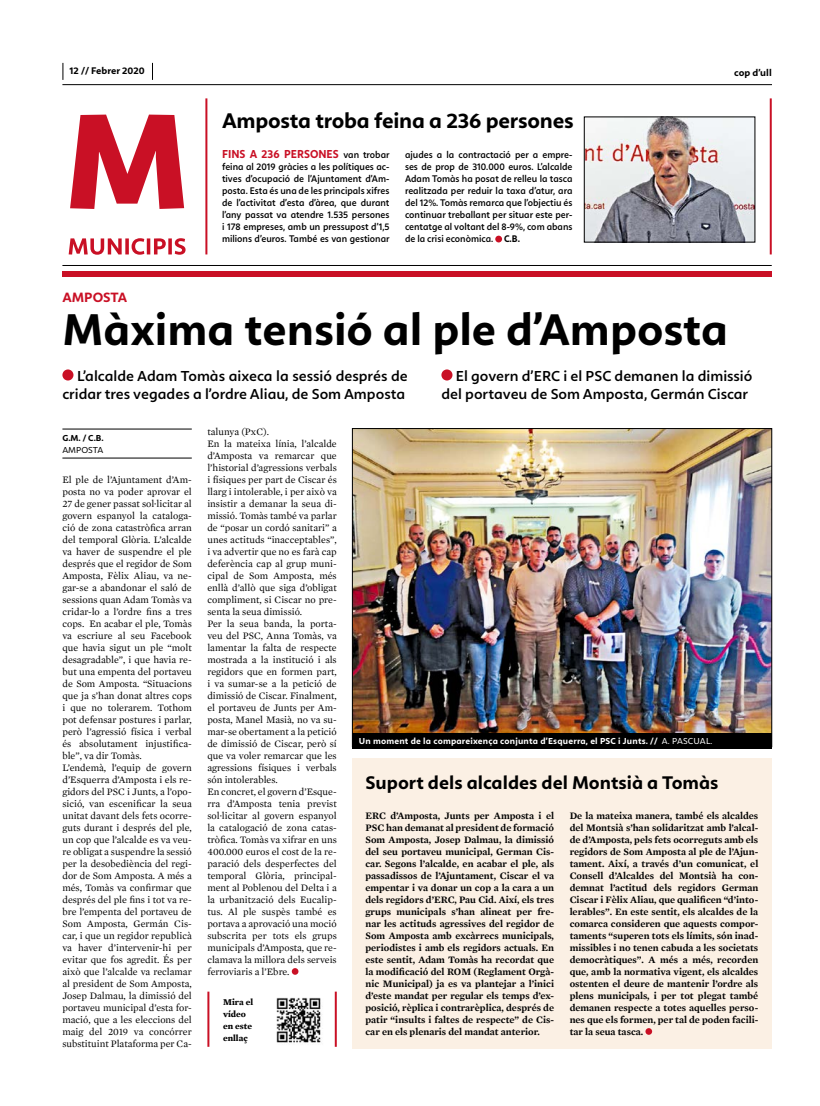
<style>
.page{position:relative;width:820px;height:1106px;background:#fff}
.page>*{position:absolute;margin:0;border:0;box-sizing:border-box;transform-origin:0 0}
.t1{font:700 46px "Calima";color:#000}
.t2{font:700 22px "Calima";letter-spacing:-.01em;color:#000}
.t3{font:700 19px "Calima";color:#000}
.t4{font:600 15px/18px "Calima";color:#000;text-align:right}
.t5{font:700 14px "Calima";color:#c91025}
.t6{font:700 12px "Calima";color:#c91025;scale:.93 1}
.t7{font:10px/12px "Mercury Text G1";color:#000}
.t8{font:600 10px/12px "Mercury Text G1";color:#000;text-align:justify}
.t9{font:600 10px/12px "Calima";color:#000;text-align:justify;scale:.93 1}
.t10{font:700 10px "Calima";color:#000}
.t11{font:700 9px "Calima";letter-spacing:.02em;color:#fff}
.t12{font:700 9px/12px "Mercury Text G1";color:#000}
.t13{font:700 9px "Calima";color:#000}
.t14{font:9px "Calima";color:#000}
.s1{font-weight:600;font-size:10px;color:#000}
.s2{font-weight:700}
.s3{font-weight:400}
</style>
<div class="page">
<hr style="left:62px;top:84px;width:709px;height:1px;background:#000">
<svg style="left:62px;top:63px;width:1px;height:17px"></svg>
<svg style="left:152px;top:63px;width:1px;height:17px"></svg>
<img style="left:354px;top:430px;width:416px;height:303px">
<svg style="left:70px;top:115px;width:114px;height:94px"></svg>
<svg style="left:69px;top:238px;width:116px;height:17px"></svg>
<div style="left:495px;top:236px;width:7px;height:6px;background:#c91025;border-radius:50%"></div>
<div style="left:62px;top:369px;width:11px;height:11px;background:#c91025;border-radius:50%"></div>
<div style="left:441px;top:369px;width:11px;height:11px;background:#c91025;border-radius:50%"></div>
<div style="left:62px;top:271px;width:709px;height:6px;background:#c91025"></div>
<hr style="left:62px;top:265px;width:709px;height:1px;background:#000">
<div style="left:352px;top:758px;width:419px;height:291px;background:#fbf0e4"></div>
<svg style="left:292px;top:968px;width:6px;height:6px"></svg>
<div style="left:352px;top:733px;width:419px;height:15px;background:#000"></div>
<div style="left:645px;top:1028px;width:7px;height:6px;background:#c91025;border-radius:50%"></div>
<hr style="left:62px;top:457px;width:130px;height:1px;background:#000">
<hr style="left:62px;top:428px;width:130px;height:1px;background:#000">
<img style="left:585px;top:118px;width:168px;height:123px">
<div style="left:583px;top:116px;width:172px;height:127px;border:1px solid #000"></div>
<hr style="left:205px;top:98px;width:2px;height:156px;background:#c91025">
<hr style="left:769px;top:98px;width:2px;height:156px;background:#c91025">
<img style="left:276px;top:997px;width:45px;height:46px">
<hr style="left:207px;top:991px;width:2px;height:55px;background:#c91025">
<hr style="left:334px;top:991px;width:2px;height:55px;background:#c91025">
<p class="t10" style="left:69px;top:65px;width:77px">12 // Febrer 2020</p>
<p class="t10" style="left:734px;top:67px;width:39px">cop d’ull</p>
<h2 class="t2" style="left:222px;top:109px;width:353px">Amposta troba feina a 236 persones</h2>
<p class="t6" style="left:222px;top:148px;width:182px">FINS A 236 PERSONES <span class="s1">van trobar</span></p>
<p class="t9" style="left:222px;top:161px;width:182px">feina al 2019 gràcies a les polítiques ac&shy;tives d’ocupació de l’Ajuntament d’Am&shy;posta. Esta és una de les principals xifres de l’activitat d’esta d’àrea, que durant l’any passat va atendre 1.535 persones i 178 empreses, amb un pressupost d’1,5 milions d’euros. També es van gestionar</p>
<p class="t9" style="left:405px;top:149px;width:181px">ajudes a la contractació per a empre&shy;ses de prop de 310.000 euros. L’alcalde Adam Tomàs ha posat de relleu la tasca realitzada per reduir la taxa d’atur, ara del 12%. Tomàs remarca que l’objectiu és continuar treballant per situar este per&shy;centatge al voltant del 8-9%, com abans de la crisi econòmica. <span class="s2">C.B.</span></p>
<h3 class="t5" style="left:62px;top:290px;width:66px">AMPOSTA</h3>
<h1 class="t1" style="left:62px;top:303px;width:667px">Màxima tensió al ple d’Amposta</h1>
<h3 class="t4" style="left:62px;top:366px;width:347px">L’alcalde Adam Tomàs aixeca la sessió després de cridar tres vegades a l’ordre Aliau, de Som Amposta</h3>
<h3 class="t4" style="left:441px;top:366px;width:312px">El govern d’ERC i el PSC demanen la dimissió del portaveu de Som Amposta, Germán Ciscar</h3>
<p class="t13" style="left:62px;top:432px;width:43px">G.M. / C.B.</p>
<p class="t14" style="left:62px;top:444px;width:42px">AMPOSTA</p>
<p class="t7" style="left:62px;top:473px;width:131px">El ple de l’Ajuntament d’Am&shy;posta no va poder aprovar el<br>27 de gener passat sol·licitar al govern espanyol la cataloga&shy;ció de zona catastròfica arran del temporal Glòria. L’alcalde va haver de suspendre el ple després que el regidor de Som<br>Amposta, Fèlix Aliau, va ne&shy;gar-se a abandonar el saló de sessions quan Adam Tomàs va cridar-lo a l’ordre fins a tres cops. En acabar el ple, Tomàs va escriure al seu Facebook que havia sigut un ple “molt desagradable”, i que havia re&shy;but una empenta del portaveu de Som Amposta. “Situacions que ja s’han donat altres cops i que no tolerarem. Tothom pot defensar postures i parlar, però l’agressió física i verbal és absolutament injustifica&shy;ble”, va dir Tomàs.<br>L’endemà, l’equip de govern d’Esquerra d’Amposta i els re&shy;gidors del PSC i Junts, a l’opo&shy;sició, van escenificar la seua unitat davant dels fets ocorre&shy;guts durant i després del ple, un cop que l’alcalde es va veu&shy;re obligat a suspendre la sessió per la desobediència del regi&shy;dor de Som Amposta. A més a més, Tomàs va confirmar que després del ple fins i tot va re&shy;bre l’empenta del portaveu de<br>Som Amposta, Germán Cis&shy;car, i que un regidor republicà va haver d’intervenir-hi per evitar que fos agredit. És per això que l’alcalde va reclamar al president de Som Amposta,<br>Josep Dalmau, la dimissió del portaveu municipal d’esta for&shy;mació, que a les eleccions del maig del 2019 va concórrer substituint Plataforma per Ca-</p>
<p class="t7" style="left:207px;top:425px;width:131px">talunya (PxC).<br>En la mateixa línia, l’alcalde d’Amposta va remarcar que l’historial d’agressions verbals i físiques per part de Ciscar és llarg i intolerable, i per això va insistir a demanar la seua di&shy;missió. Tomàs també va parlar de “posar un cordó sanitari” a unes actituds “inacceptables”, i va advertir que no es farà cap deferència cap al grup muni&shy;cipal de Som Amposta, més enllà d’allò que siga d’obligat compliment, si Ciscar no pre&shy;senta la seua dimissió.<br>Per la seua banda, la porta&shy;veu del PSC, Anna Tomàs, va lamentar la falta de respecte mostrada a la institució i als regidors que en formen part, i va sumar-se a la petició de dimissió de Ciscar. Finalment, el portaveu de Junts per Am&shy;posta, Manel Masià, no va su&shy;mar-se obertament a la petició de dimissió de Ciscar, però sí que va voler remarcar que les agressions físiques i verbals són intolerables.<br>En concret, el govern d’Esque&shy;rra d’Amposta tenia previst sol·licitar al govern espanyol la catalogació de zona catas&shy;tròfica. Tomàs va xifrar en uns<br>400.000 euros el cost de la re&shy;paració dels desperfectes del temporal Glòria, principal&shy;ment al Poblenou del Delta i a la urbanització dels Eucalip&shy;tus. Al ple suspès també es portava a aprovació una moció subscrita per tots els grups municipals d’Amposta, que re&shy;clamava la millora dels serveis ferroviaris a l’Ebre.</p>
<p class="t12" style="left:223px;top:995px;width:31px">Mira el vídeo en este enllaç</p>
<p class="t11" style="left:358px;top:735px;width:355px">Un moment de la compareixença conjunta d’Esquerra, el PSC i Junts. // <span class="s3">A. PASCUAL.</span></p>
<h3 class="t3" style="left:365px;top:771px;width:354px">Suport dels alcaldes del Montsià a Tomàs</h3>
<p class="t8" style="left:365px;top:809px;width:190px">ERC d’Amposta, Junts per Amposta i el PSC han demanat al president de formació Som Amposta, Josep Dalmau, la dimissió del seu portaveu municipal, German Cis&shy;car. Segons l’alcalde, en acabar el ple, als passadissos de l’Ajuntament, Ciscar el va empentar i va donar un cop a la cara a un dels regidors d’ERC, Pau Cid. Així, els tres grups municipals s’han alineat per fre&shy;nar les actituds agressives del regidor de Som Amposta amb excàrrecs municipals, periodistes i amb els regidors actuals. En este sentit, Adam Tomàs ha recordat que la modificació del ROM (Reglament Orgà&shy;nic Municipal) ja es va plantejar a l’inici d’este mandat per regular els temps d’ex&shy;posició, rèplica i contrarèplica, després de patir “insults i faltes de respecte” de Cis&shy;car en els plenaris del mandat anterior.</p>
<p class="t8" style="left:569px;top:809px;width:190px">De la mateixa manera, també els alcaldes del Montsià s’han solidaritzat amb l’alcal&shy;de d’Amposta, pels fets ocorreguts amb els regidors de Som Amposta al ple de l’Ajun&shy;tament. Així, a través d’un comunicat, el Consell d’Alcaldes del Montsià ha con&shy;demnat l’actitud dels regidors German Ciscar i Fèlix Aliau, que qualificen “d’into&shy;lerables”. En este sentit, els alcaldes de la comarca consideren que aquests compor&shy;taments “superen tots els límits, són inad&shy;missibles i no tenen cabuda a les societats democràtiques”. A més a més, recorden que, amb la normativa vigent, els alcaldes ostenten el deure de mantenir l’ordre als plens municipals, i per tot plegat també demanen respecte a totes aquelles perso&shy;nes que els formen, per tal de poden facili&shy;tar la seua tasca.</p>
</div>
